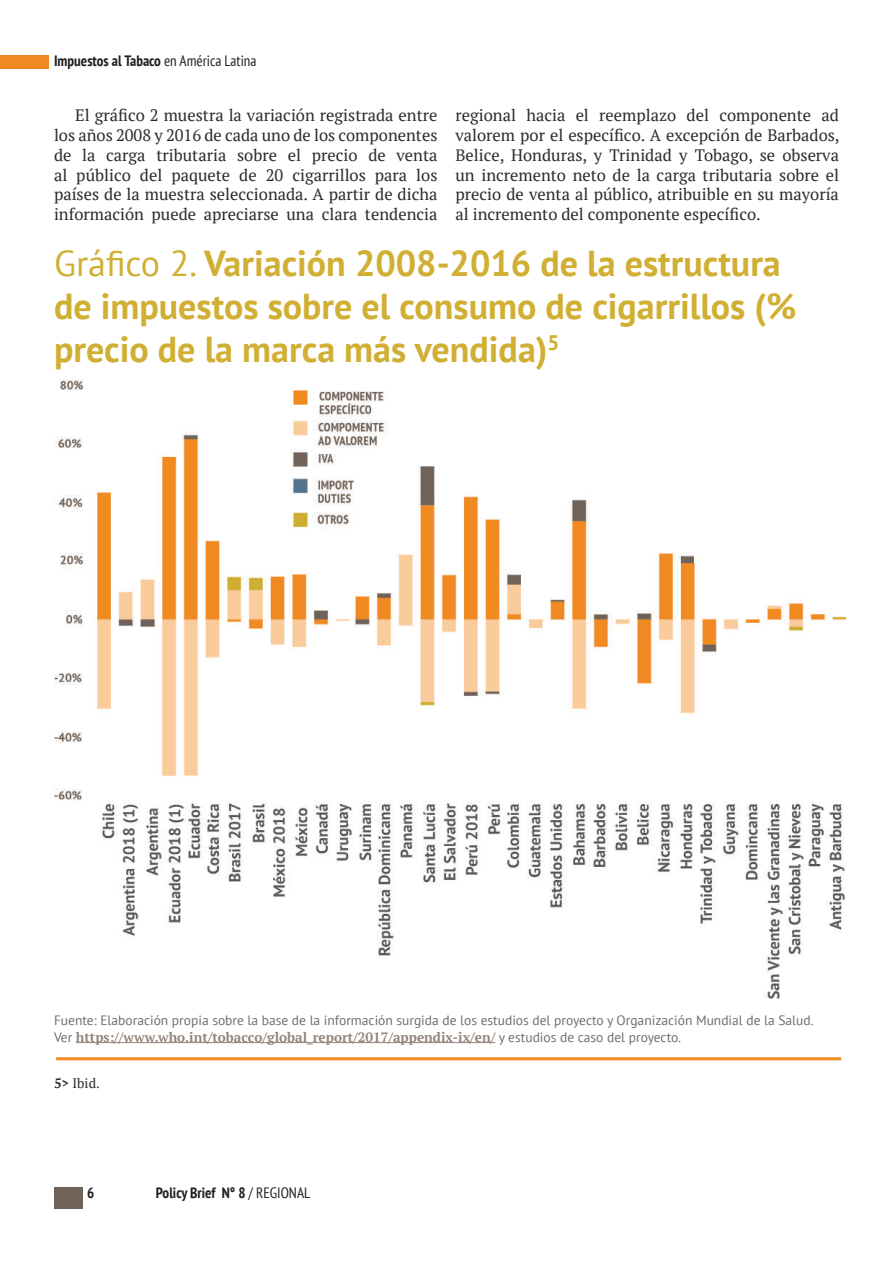
<style>
.page{position:relative;width:893px;height:1263px;background:#fff}
.page>*{position:absolute;margin:0;border:0;box-sizing:border-box;transform-origin:0 0}
.t1{font:700 36px/43.2px "PT Sans";color:#d0af33}
.t2{font:16.5px/19.8px "PT Serif";color:#2f2a2c;text-align:justify}
.t3{font:700 condensed 15px "PT Sans";color:#231f20}
.t4{font:13.5px "PT Sans";color:#6c6d70}
.t5{font:700 13.5px "PT Serif";color:#91847c}
.t6{font:13.5px "PT Serif";color:#2f2a2c}
.s1{font-weight:400}
.s2{font-family:"PT Sans";font-weight:400;color:#6c6d70}
.s3{font-weight:700}
</style>
<div class="page">
<div style="left:54px;top:1187px;width:29px;height:22px;background:#6f6359"></div>
<div style="left:0;top:55px;width:49px;height:13px;background:#f08921"></div>
<hr style="left:76px;top:1042px;width:419px;height:1px;background:#91847c">
<img style="left:54px;top:379px;width:791px;height:619px">
<hr style="left:56px;top:1057px;width:785px;height:3px;background:#f08921">
<p class="t3" style="left:54px;top:51px;width:204px">Impuestos al Tabaco <span class="s1">en América Latina</span></p>
<p class="t2" style="left:54px;top:105px;width:385px;text-indent:21px">El gráfico 2 muestra la variación registrada entre los años 2008 y 2016 de cada uno de los componentes de la carga tributaria sobre el precio de venta al público del paquete de 20 cigarrillos para los países de la muestra seleccionada. A partir de dicha información puede apreciarse una clara tendencia</p>
<p class="t2" style="left:455px;top:105px;width:386px">regional hacia el reemplazo del componente ad valorem por el específico. A excepción de Barbados, Belice, Honduras, y Trinidad y Tobago, se observa un incremento neto de la carga tributaria sobre el precio de venta al público, atribuible en su mayoría al incremento del componente específico.</p>
<h1 class="t1" style="left:54px;top:241px;width:744px"><span class="s1">Gráfico 2.</span> Variación 2008-2016 de la estructura de impuestos sobre el consumo de cigarrillos (% precio de la marca más vendida)<sup>5</sup></h1>
<p class="t4" style="left:54px;top:1012px;width:761px">Fuente: Elaboración propia sobre la base de la información surgida de los estudios del proyecto y Organización Mundial de la Salud.</p>
<p class="t5" style="left:54px;top:1028px;width:629px"><span class="s2">Ver</span> https://www.who.int/tobacco/global_report/2017/appendix-ix/en/ <span class="s2">y estudios de caso del proyecto.</span></p>
<p class="t6" style="left:54px;top:1075px;width:47px"><span class="s3">5&gt;</span> Ibid.</p>
<p class="t3" style="left:87px;top:1183px;width:9px">6</p>
<p class="t3" style="left:156px;top:1183px;width:156px">Policy Brief N° 8 <span class="s1">/ REGIONAL</span></p>
</div>
